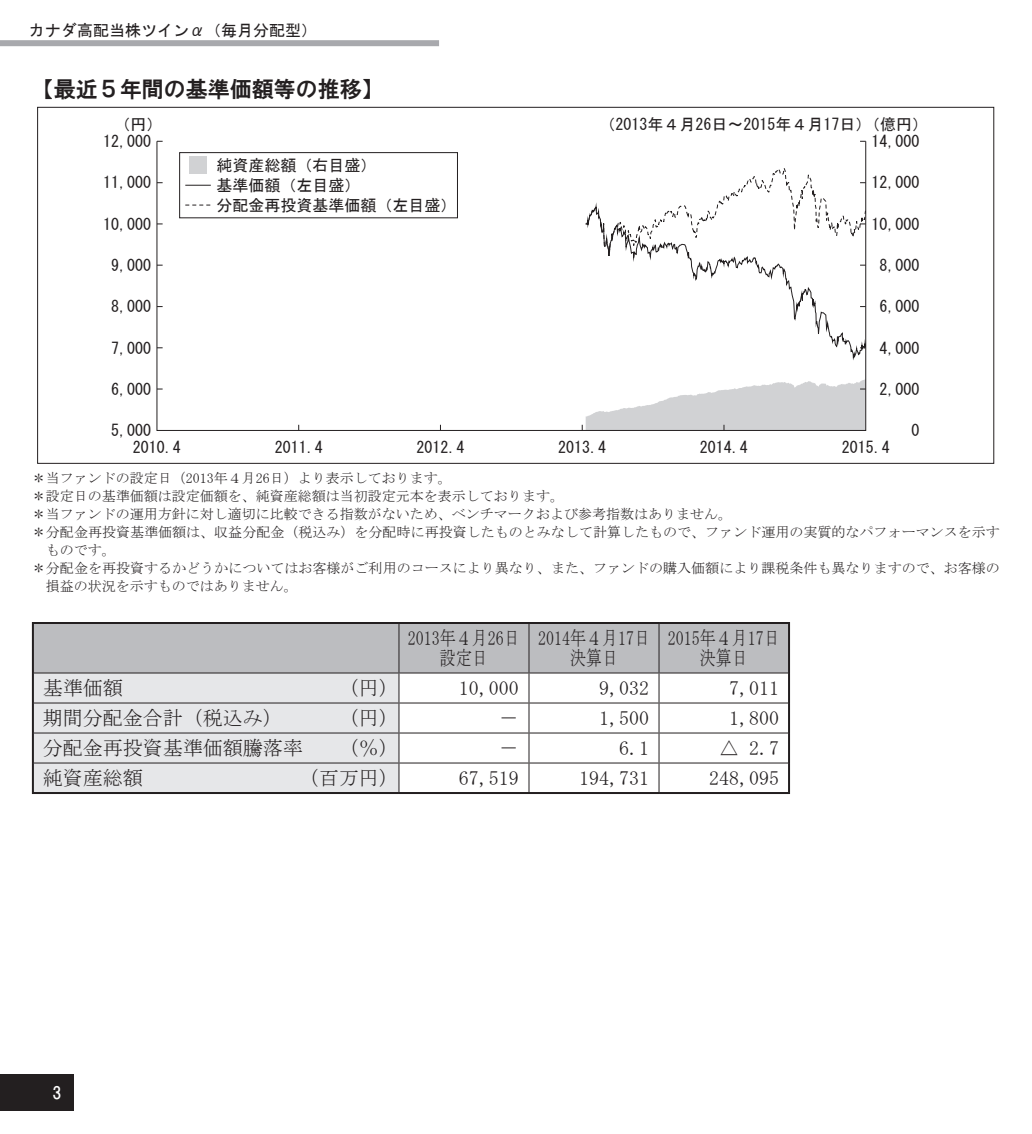
<style>
.page{position:relative;width:1032px;height:1134px;background:#fff}
.page>*{position:absolute;margin:0;border:0;box-sizing:border-box;transform-origin:0 0}
.t1{font:22px "HGS Gothic E";color:#231f20}
.t2{font:20px "MS Mincho";color:#231f20}
.t3{font:20px/20px "MS Mincho";color:#231f20;scale:.8 1}
.t4{font:16.6px "HGS Gothic E";color:#fff}
.t5{font:16px/19.8px "MS Gothic";color:#231f20}
.t6{font:14px "MS Mincho";color:#231f20}
</style>
<div class="page">
<svg style="left:582px;top:380px;width:282px;height:49px"></svg>
<svg style="left:585px;top:168px;width:279px;height:192px"></svg>
<div style="left:179px;top:152px;width:279px;height:66px;border:1px solid #231f20"></div>
<div style="left:190px;top:157px;width:17px;height:17px;background:#d1d2d4"></div>
<svg style="left:185px;top:185px;width:26px;height:1px"></svg>
<svg style="left:185px;top:205px;width:26px;height:1px"></svg>
<div style="left:0;top:1074px;width:74px;height:37px;background:#231f20"></div>
<div style="left:0;top:40px;width:439px;height:6px;background:#a8a9ad"></div>
<hr style="left:32px;top:622px;width:367px;height:2px;background:#231f20">
<hr style="left:32px;top:624px;width:2px;height:24px;background:#231f20">
<hr style="left:399px;top:622px;width:130px;height:2px;background:#231f20">
<hr style="left:529px;top:622px;width:130px;height:2px;background:#231f20">
<hr style="left:659px;top:622px;width:131px;height:2px;background:#231f20">
<hr style="left:788px;top:624px;width:2px;height:24px;background:#231f20">
<hr style="left:32px;top:648px;width:2px;height:25px;background:#231f20">
<hr style="left:788px;top:648px;width:2px;height:25px;background:#231f20">
<hr style="left:32px;top:673px;width:2px;height:30px;background:#231f20">
<hr style="left:788px;top:673px;width:2px;height:30px;background:#231f20">
<hr style="left:32px;top:703px;width:2px;height:30px;background:#231f20">
<hr style="left:788px;top:703px;width:2px;height:30px;background:#231f20">
<hr style="left:32px;top:733px;width:2px;height:30px;background:#231f20">
<hr style="left:788px;top:733px;width:2px;height:30px;background:#231f20">
<hr style="left:32px;top:763px;width:2px;height:29px;background:#231f20">
<hr style="left:788px;top:763px;width:2px;height:29px;background:#231f20">
<hr style="left:32px;top:792px;width:367px;height:2px;background:#231f20">
<hr style="left:399px;top:792px;width:130px;height:2px;background:#231f20">
<hr style="left:529px;top:792px;width:130px;height:2px;background:#231f20">
<hr style="left:659px;top:792px;width:131px;height:2px;background:#231f20">
<svg style="left:33px;top:624px;width:756px;height:168px"></svg>
<p class="t5" style="left:29px;top:21px;width:289px">カナダ高配当株ツインα（毎月分配型）</p>
<h1 class="t1" style="left:32px;top:78px;width:353px">【最近５年間の基準価額等の推移】</h1>
<p class="t5" style="left:115px;top:114px;width:49px">（円）</p>
<p class="t5" style="left:599px;top:114px;width:330px">（2013年４月26日～2015年４月17日）（億円）</p>
<p class="t5" style="left:103px;top:131px;width:49px">12,000</p>
<p class="t5" style="left:103px;top:173px;width:49px">11,000</p>
<p class="t5" style="left:103px;top:214px;width:49px">10,000</p>
<p class="t5" style="left:111px;top:255px;width:42px">9,000</p>
<p class="t5" style="left:111px;top:297px;width:42px">8,000</p>
<p class="t5" style="left:111px;top:338px;width:42px">7,000</p>
<p class="t5" style="left:111px;top:379px;width:42px">6,000</p>
<p class="t5" style="left:111px;top:421px;width:42px">5,000</p>
<p class="t5" style="left:871px;top:131px;width:49px">14,000</p>
<p class="t5" style="left:871px;top:173px;width:49px">12,000</p>
<p class="t5" style="left:871px;top:214px;width:49px">10,000</p>
<p class="t5" style="left:879px;top:255px;width:41px">8,000</p>
<p class="t5" style="left:879px;top:297px;width:41px">6,000</p>
<p class="t5" style="left:879px;top:338px;width:41px">4,000</p>
<p class="t5" style="left:879px;top:379px;width:41px">2,000</p>
<p class="t5" style="left:911px;top:421px;width:9px">0</p>
<p class="t5" style="left:216px;top:155px;width:242px">純資産総額（右目盛）<br>基準価額（左目盛）<br>分配金再投資基準価額（左目盛）</p>
<p class="t5" style="left:133px;top:437px;width:49px">2010.4</p>
<p class="t5" style="left:275px;top:437px;width:49px">2011.4</p>
<p class="t5" style="left:416px;top:437px;width:49px">2012.4</p>
<p class="t5" style="left:558px;top:437px;width:49px">2013.4</p>
<p class="t5" style="left:700px;top:437px;width:49px">2014.4</p>
<p class="t5" style="left:842px;top:437px;width:49px">2015.4</p>
<p class="t6" style="left:32px;top:471px;width:422px">＊当ファンドの設定日（2013年４月26日）より表示しております。</p>
<p class="t6" style="left:32px;top:489px;width:534px">＊設定日の基準価額は設定価額を、純資産総額は当初設定元本を表示しております。</p>
<p class="t6" style="left:32px;top:507px;width:702px">＊当ファンドの運用方針に対し適切に比較できる指数がないため、ベンチマークおよび参考指数はありません。</p>
<p class="t6" style="left:32px;top:525px;width:969px">＊分配金再投資基準価額は、収益分配金（税込み）を分配時に再投資したものとみなして計算したもので、ファンド運用の実質的なパフォーマンスを示す</p>
<p class="t6" style="left:46px;top:543px;width:71px">ものです。</p>
<p class="t6" style="left:32px;top:561px;width:969px">＊分配金を再投資するかどうかについてはお客様がご利用のコースにより異なり、また、ファンドの購入価額により課税条件も異なりますので、お客様の</p>
<p class="t6" style="left:46px;top:579px;width:254px">損益の状況を示すものではありません。</p>
<h2 class="t3" style="left:440px;top:628px;width:426px;text-indent:-32px">2013年４月26日 2014年４月17日 2015年４月17日設定日</h2>
<h2 class="t3" style="left:570px;top:648px;width:61px">決算日</h2>
<h2 class="t3" style="left:700px;top:648px;width:61px">決算日</h2>
<h2 class="t2" style="left:43px;top:678px;width:81px">基準価額</h2>
<h2 class="t2" style="left:339px;top:678px;width:61px">（円）</h2>
<h2 class="t2" style="left:459px;top:678px;width:61px">10,000</h2>
<h2 class="t2" style="left:599px;top:678px;width:51px">9,032</h2>
<h2 class="t2" style="left:729px;top:678px;width:51px">7,011</h2>
<h2 class="t2" style="left:43px;top:708px;width:242px">期間分配金合計（税込み）</h2>
<h2 class="t2" style="left:339px;top:708px;width:61px">（円）</h2>
<h2 class="t2" style="left:499px;top:708px;width:21px">－</h2>
<h2 class="t2" style="left:599px;top:708px;width:51px">1,500</h2>
<h2 class="t2" style="left:729px;top:708px;width:51px">1,800</h2>
<h2 class="t2" style="left:43px;top:738px;width:262px">分配金再投資基準価額騰落率</h2>
<h2 class="t2" style="left:339px;top:738px;width:61px">（％）</h2>
<h2 class="t2" style="left:499px;top:738px;width:21px">－</h2>
<h2 class="t2" style="left:619px;top:738px;width:31px">6.1</h2>
<h2 class="t2" style="left:719px;top:738px;width:61px">△ 2.7</h2>
<h2 class="t2" style="left:43px;top:768px;width:102px">純資産総額</h2>
<h2 class="t2" style="left:299px;top:768px;width:101px">（百万円）</h2>
<h2 class="t2" style="left:459px;top:768px;width:61px">67,519</h2>
<h2 class="t2" style="left:579px;top:768px;width:71px">194,731</h2>
<h2 class="t2" style="left:709px;top:768px;width:71px">248,095</h2>
<p class="t4" style="left:52px;top:1085px;width:11px">3</p>
</div>
